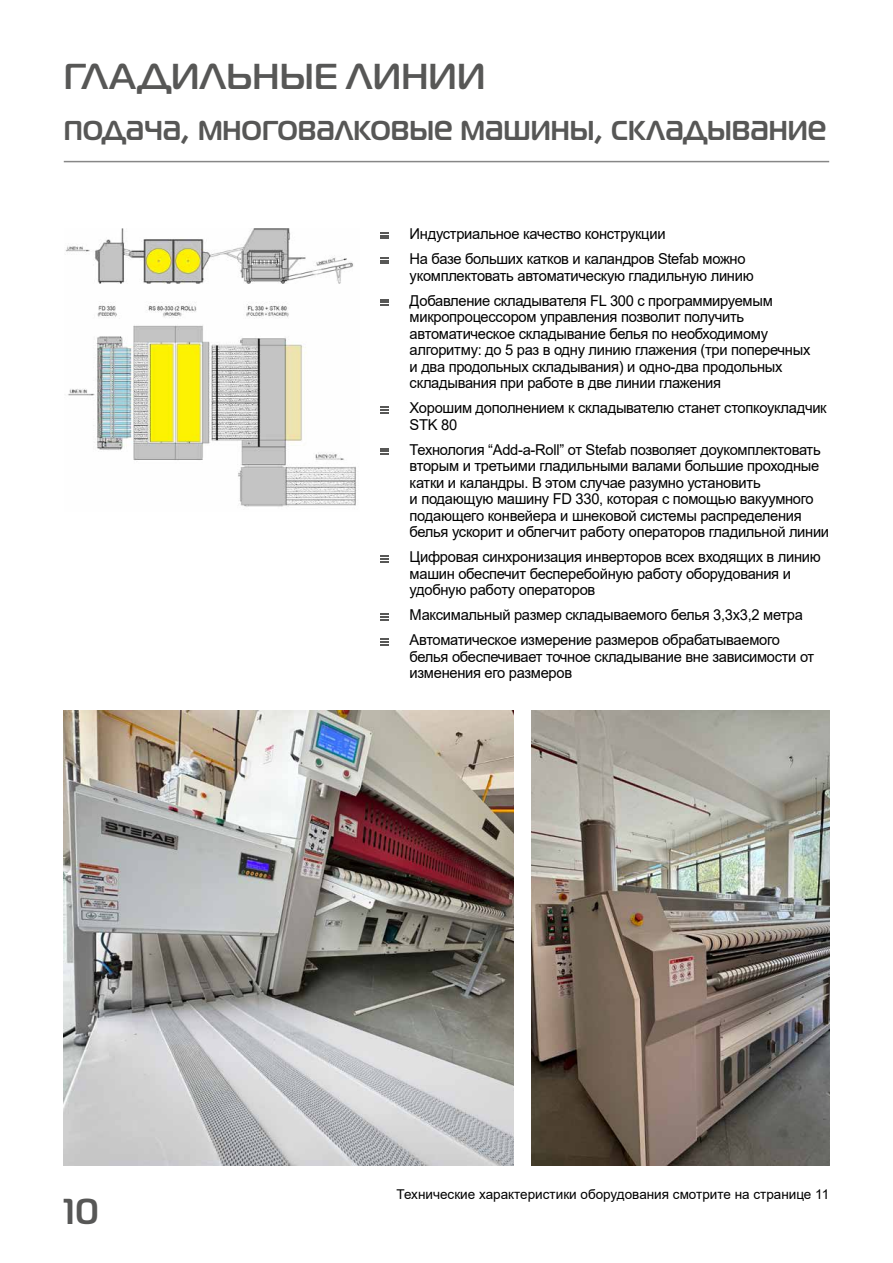
<style>
.page{position:relative;width:893px;height:1263px;background:#fff}
.page>*{position:absolute;margin:0;border:0;box-sizing:border-box;transform-origin:0 0}
.t1{font:500 36px/51px "Magistral";color:#575756}
.t2{font:15px/16.5px "Arial";letter-spacing:-.02em;color:#000}
.t3{font:13.5px "Arial";color:#000}
</style>
<div class="page">
<hr style="left:64px;top:161px;width:765px;height:1px;background:#878787">
<svg style="left:380px;top:232px;width:8px;height:7px"></svg>
<svg style="left:380px;top:257px;width:8px;height:7px"></svg>
<svg style="left:380px;top:299px;width:8px;height:7px"></svg>
<svg style="left:380px;top:406px;width:8px;height:7px"></svg>
<svg style="left:380px;top:448px;width:8px;height:7px"></svg>
<svg style="left:380px;top:555px;width:8px;height:7px"></svg>
<svg style="left:380px;top:613px;width:8px;height:7px"></svg>
<svg style="left:380px;top:638px;width:8px;height:7px"></svg>
<img style="left:64px;top:710px;width:449px;height:455px">
<img style="left:531px;top:710px;width:298px;height:455px">
<img style="left:65px;top:228px;width:291px;height:279px">
<h1 class="t1" style="left:64px;top:51px;width:764px">ГЛАДИЛЬНЫЕ ЛИНИИ<br>подача, многовалковые машины, складывание</h1>
<h1 class="t1" style="left:64px;top:1187px;width:36px">10</h1>
<p class="t2" style="left:410px;top:221px;width:337px;line-height:25px">Индустриальное качество конструкции<br>На базе больших катков и каландров Stefab можно</p>
<p class="t2" style="left:410px;top:263px;width:365px;line-height:25px">укомплектовать автоматическую гладильную линию<br>Добавление складывателя FL 300 с программируемым</p>
<p class="t2" style="left:410px;top:309px;width:402px">микропроцессором управления позволит получить автоматическое складывание белья по необходимому алгоритму: до 5 раз в одну линию глажения (три поперечных и два продольных складывания) и одно-два продольных складывания при работе в две линии глажения</p>
<p class="t2" style="left:410px;top:400px;width:419px">Хорошим дополнением к складывателю станет стопкоукладчик<br>STK 80</p>
<p class="t2" style="left:410px;top:441px;width:421px">Технология “Add-a-Roll” от Stefab позволяет доукомплектовать вторым и третьими гладильными валами большие проходные катки и каландры. В этом случае разумно установить<br>и подающую машину FD 330, которая с помощью вакуумного подающего конвейера и шнековой системы распределения белья ускорит и облегчит работу операторов гладильной линии</p>
<p class="t2" style="left:410px;top:549px;width:413px">Цифровая синхронизация инверторов всех входящих в линию машин обеспечит бесперебойную работу оборудования и удобную работу операторов</p>
<p class="t2" style="left:410px;top:602px;width:395px;line-height:25px">Максимальный размер складываемого белья 3,3х3,2 метра<br>Автоматическое измерение размеров обрабатываемого</p>
<p class="t2" style="left:410px;top:648px;width:406px">белья обеспечивает точное складывание вне зависимости от изменения его размеров</p>
<p class="t3" style="left:397px;top:1185px;width:434px">Технические характеристики оборудования смотрите на странице 11</p>
</div>
